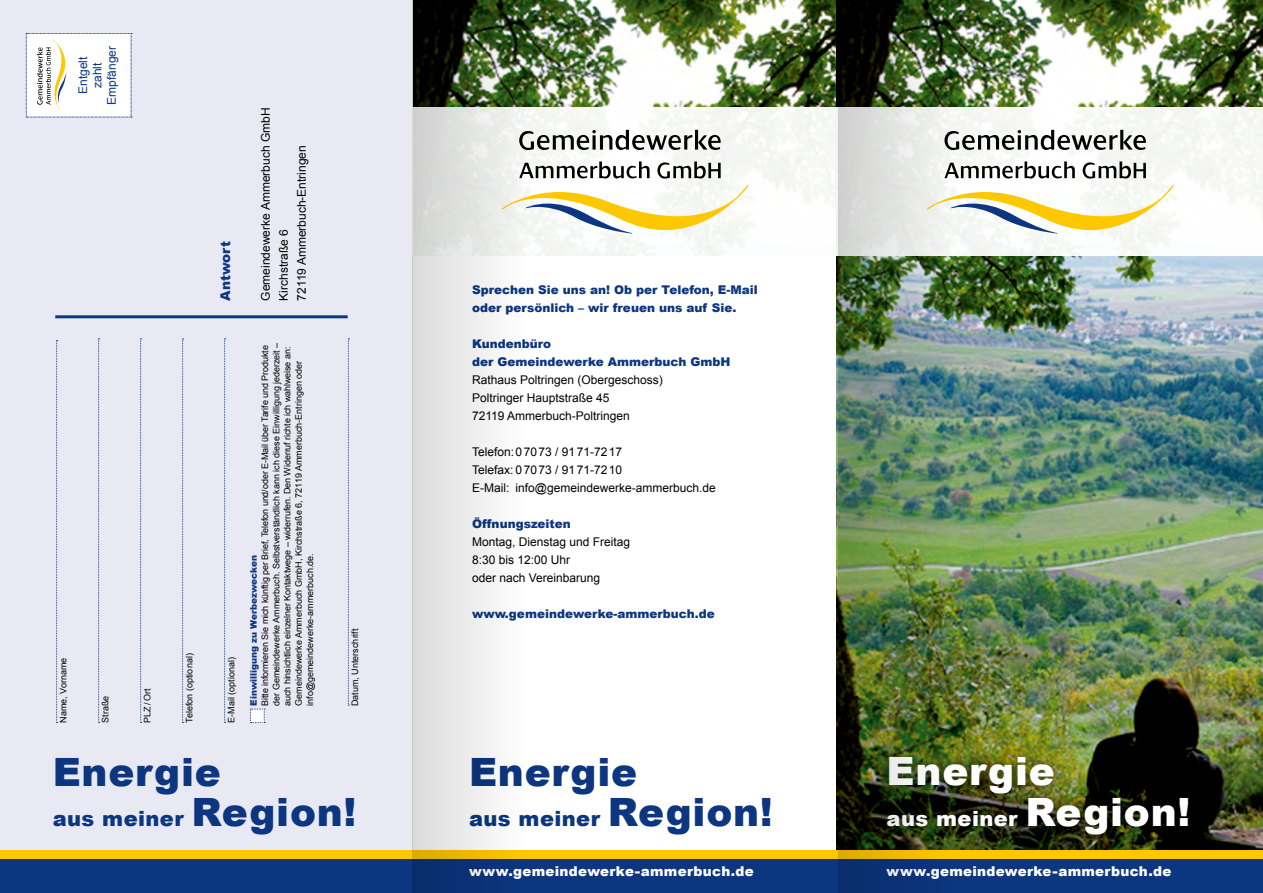
<style>
.page{position:relative;width:1263px;height:893px;background:#fff}
.page>*{position:absolute;margin:0;border:0;box-sizing:border-box;transform-origin:0 0}
.t1{font:900 39px "Arial";letter-spacing:.02em;color:#0c367f}
.t2{font:900 39px "Arial";letter-spacing:.02em;color:#fff}
.t3{font:900 21px "Arial";letter-spacing:.02em;color:#0c367f}
.t4{font:900 21px "Arial";letter-spacing:.02em;color:#fff}
.t5{font:900 13.5px "Arial";letter-spacing:.02em;color:#fff}
.t6{font:900 13.5px "Arial";color:#0c367f}
.t7{font:12px/18px "Arial";color:#000}
.t8{font:900 12px/18px "Arial";color:#0c367f}
.t9{font:12px/14.4px "Arial";color:#0c367f;text-align:center}
.t10{font:9px/11.2px "Arial";color:#000}
.t11{font:900 9px "Arial";color:#0c367f}
.s1{font-size:39px}
</style>
<div class="page">
<img style="left:544px;top:0;width:293px;height:107px">
<img style="left:837px;top:0;width:426px;height:850px">
<div style="left:0;top:0;width:412px;height:873px;background:#e9e9f4"></div>
<div style="left:412px;top:107px;width:851px;height:148px;background:#f9faf6"></div>
<div style="left:0;top:859px;width:1263px;height:34px;background:#0c367f"></div>
<div style="left:0;top:850px;width:1263px;height:9px;background:#fec800"></div>
<svg style="left:544px;top:185px;width:204px;height:49px"></svg>
<svg style="left:544px;top:130px;width:177px;height:20px"></svg>
<svg style="left:544px;top:161px;width:105px;height:17px"></svg>
<svg style="left:657px;top:161px;width:64px;height:18px"></svg>
<svg style="left:969px;top:185px;width:205px;height:49px"></svg>
<svg style="left:969px;top:130px;width:177px;height:20px"></svg>
<svg style="left:969px;top:161px;width:106px;height:17px"></svg>
<svg style="left:1083px;top:161px;width:63px;height:18px"></svg>
<svg style="left:26px;top:33px;width:106px;height:85px"></svg>
<hr style="left:55px;top:315px;width:293px;height:3px;background:#0c367f">
<svg style="left:56px;top:340px;width:2px;height:383px"></svg>
<svg style="left:98px;top:338px;width:2px;height:385px"></svg>
<svg style="left:140px;top:338px;width:2px;height:385px"></svg>
<svg style="left:182px;top:339px;width:2px;height:384px"></svg>
<svg style="left:224px;top:338px;width:2px;height:385px"></svg>
<svg style="left:348px;top:338px;width:1px;height:368px"></svg>
<svg style="left:250px;top:709px;width:15px;height:14px"></svg>
<div style="left:880px;top:750px;width:316px;height:91px;background:#000;opacity:.5"></div>
<svg style="left:412px;top:0;width:132px;height:893px"></svg>
<img style="left:838px;top:0;width:131px;height:893px">
<h3 class="t9" style="left:76px;top:105px;width:60px;rotate:-90deg">Entgelt zahlt<br>Empfänger</h3>
<p class="t10" style="left:58px;top:722px;width:67px;rotate:-90deg">Name, Vorname</p>
<p class="t10" style="left:100px;top:722px;width:29px;rotate:-90deg">Straße</p>
<p class="t10" style="left:142px;top:722px;width:35px;rotate:-90deg">PLZ/Ort</p>
<h3 class="t6" style="left:215px;top:301px;width:61px;rotate:-90deg">Antwort</h3>
<h3 class="t7" style="left:257px;top:301px;width:194px;rotate:-90deg">Gemeindewerke Ammerbuch GmbH<br>Kirchstraße 6<br>72119 Ammerbuch-Entringen</h3>
<p class="t10" style="left:184px;top:722px;width:71px;rotate:-90deg">Telefon (optional)</p>
<p class="t10" style="left:226px;top:722px;width:67px;rotate:-90deg">E-Mail (optional)</p>
<p class="t10" style="left:259px;top:706px;width:364px;rotate:-90deg">Bitte informieren Sie mich künftig per Brief, Telefon und/oder E-Mail über Tarife und Produkte der Gemeindewerke Ammerbuch. Selbstverständlich kann ich diese Einwilligung jederzeit – auch hinsichtlich einzelner Kontaktwege – widerrufen. Den Widerruf richte ich wahlweise an:<br>Gemeindewerke Ammerbuch GmbH, Kirchstraße 6, 72119 Ammerbuch-Entringen oder info@gemeindewerke-ammerbuch.de.</p>
<p class="t11" style="left:247px;top:706px;width:152px;rotate:-90deg">Einwilligung zu Werbezwecken</p>
<p class="t10" style="left:349px;top:706px;width:79px;rotate:-90deg">Datum, Unterschrift</p>
<h1 class="t1" style="left:53px;top:743px;width:170px">Energie</h1>
<h2 class="t3" style="left:53px;top:803px;width:305px">aus meiner <span class="s1">Region!</span></h2>
<h3 class="t8" style="left:472px;top:281px;width:287px">Sprechen Sie uns an! Ob per Telefon, E-Mail oder persönlich – wir freuen uns auf Sie.</h3>
<h3 class="t8" style="left:472px;top:335px;width:260px">Kundenbüro<br>der Gemeindewerke Ammerbuch GmbH</h3>
<h3 class="t7" style="left:472px;top:371px;width:192px">Rathaus Poltringen (Obergeschoss)<br>Poltringer Hauptstraße 45<br>72119 Ammerbuch-Poltringen</h3>
<h3 class="t7" style="left:472px;top:443px;width:245px">Telefon:07073 / 9171-7217<br>Telefax: 07073 / 9171-7210<br>E-Mail: info@gemeindewerke-ammerbuch.de</h3>
<h3 class="t8" style="left:472px;top:515px;width:100px">Öffnungszeiten</h3>
<h3 class="t7" style="left:472px;top:533px;width:160px">Montag, Dienstag und Freitag<br>8:30 bis 12:00 Uhr<br>oder nach Vereinbarung</h3>
<h3 class="t8" style="left:472px;top:605px;width:244px">www.gemeindewerke-ammerbuch.de</h3>
<h1 class="t1" style="left:469px;top:743px;width:170px">Energie</h1>
<h2 class="t3" style="left:469px;top:803px;width:305px">aus meiner <span class="s1">Region!</span></h2>
<h1 class="t2" style="left:887px;top:743px;width:170px">Energie</h1>
<h2 class="t4" style="left:887px;top:803px;width:305px">aus meiner <span class="s1">Region!</span></h2>
<h3 class="t5" style="left:469px;top:861px;width:286px">www.gemeindewerke-ammerbuch.de</h3>
<h3 class="t5" style="left:887px;top:861px;width:286px">www.gemeindewerke-ammerbuch.de</h3>
</div>
